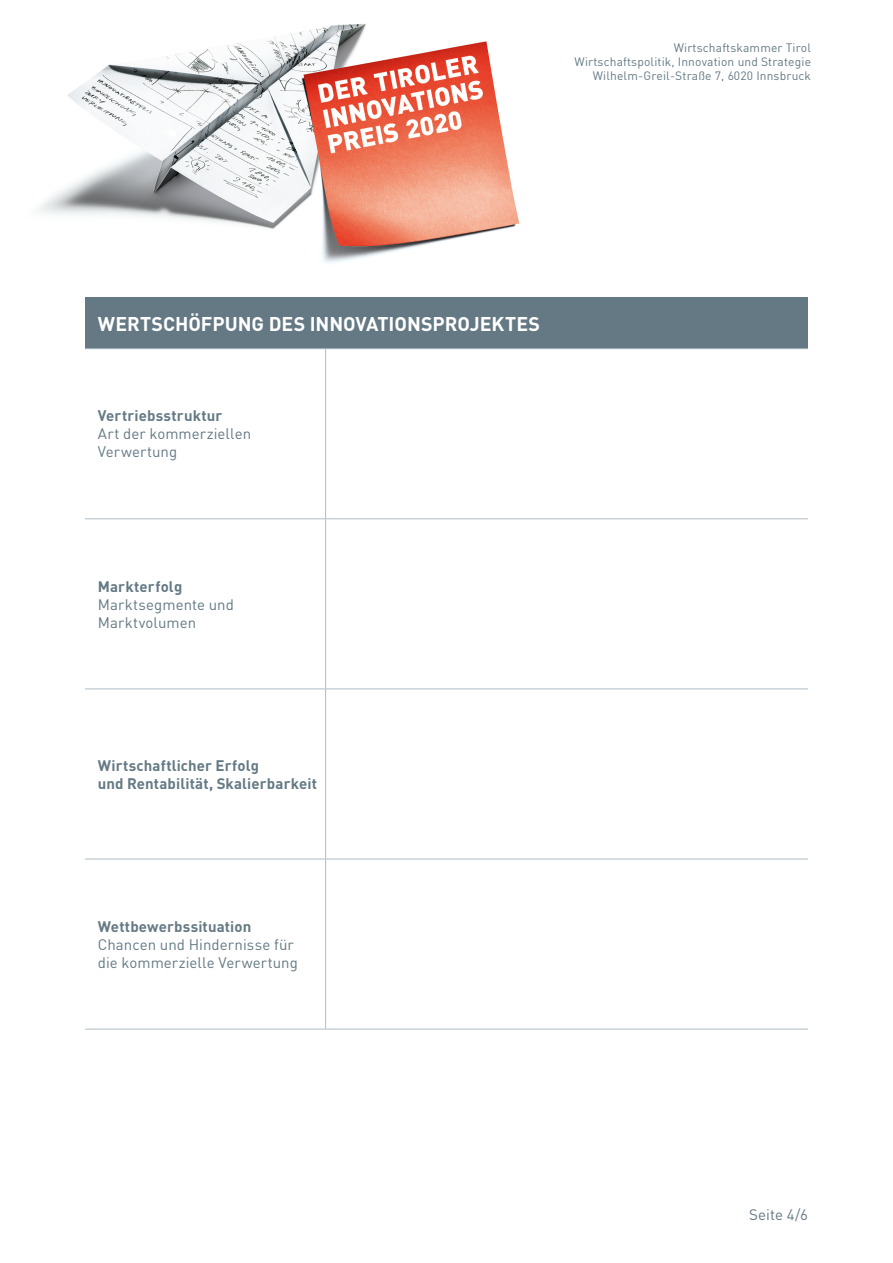
<style>
.page{position:relative;width:893px;height:1263px;background:#fff}
.page>*{position:absolute;margin:0;border:0;box-sizing:border-box;transform-origin:0 0}
.t1{font:700 19.5px "DIN";color:#fff}
.t2{font:15px/18px "DIN";letter-spacing:.005em;color:#647984}
.t3{font:700 15px/18px "DIN";letter-spacing:.01em;color:#647984}
.t4{font:12px/14.4px "DIN";letter-spacing:.015em;color:#647984;text-align:right}
</style>
<div class="page">
<div style="left:85px;top:298px;width:723px;height:51px;background:#647984"></div>
<hr style="left:325px;top:349px;width:1px;height:169px;background:#aebcc5">
<hr style="left:325px;top:519px;width:1px;height:169px;background:#aebcc5">
<hr style="left:325px;top:689px;width:1px;height:170px;background:#aebcc5">
<hr style="left:325px;top:859px;width:1px;height:170px;background:#aebcc5">
<hr style="left:85px;top:348px;width:241px;height:1px;background:#aebcc5">
<hr style="left:326px;top:348px;width:482px;height:1px;background:#aebcc5">
<hr style="left:85px;top:518px;width:241px;height:1px;background:#aebcc5">
<hr style="left:326px;top:518px;width:482px;height:1px;background:#aebcc5">
<hr style="left:85px;top:688px;width:241px;height:1px;background:#aebcc5">
<hr style="left:326px;top:688px;width:482px;height:1px;background:#aebcc5">
<hr style="left:85px;top:859px;width:241px;height:1px;background:#aebcc5">
<hr style="left:326px;top:859px;width:482px;height:1px;background:#aebcc5">
<hr style="left:85px;top:1029px;width:241px;height:1px;background:#aebcc5">
<hr style="left:326px;top:1029px;width:482px;height:1px;background:#aebcc5">
<img style="left:38px;top:24px;width:482px;height:239px">
<p class="t4" style="left:575px;top:40px;width:238px">Wirtschaftskammer Tirol<br>Wirtschaftspolitik, Innovation und Strategie<br>Wilhelm-Greil-Straße 7, 6020 Innsbruck</p>
<h1 class="t1" style="left:98px;top:311px;width:444px">WERTSCHÖFPUNG DES INNOVATIONSPROJEKTES</h1>
<p class="t3" style="left:98px;top:406px;width:126px">Vertriebsstruktur</p>
<p class="t2" style="left:98px;top:425px;width:155px">Art der kommerziellen<br>Verwertung</p>
<p class="t3" style="left:98px;top:576px;width:86px">Markterfolg</p>
<p class="t2" style="left:98px;top:595px;width:138px">Marktsegmente und<br>Marktvolumen</p>
<p class="t3" style="left:98px;top:755px;width:221px">Wirtschaftlicher Erfolg<br>und Rentabilität, Skalierbarkeit</p>
<p class="t3" style="left:98px;top:917px;width:155px">Wettbewerbssituation</p>
<p class="t2" style="left:98px;top:935px;width:202px">Chancen und Hindernisse für die kommerzielle Verwertung</p>
<p class="t2" style="left:749px;top:1206px;width:60px">Seite 4/6</p>
</div>
